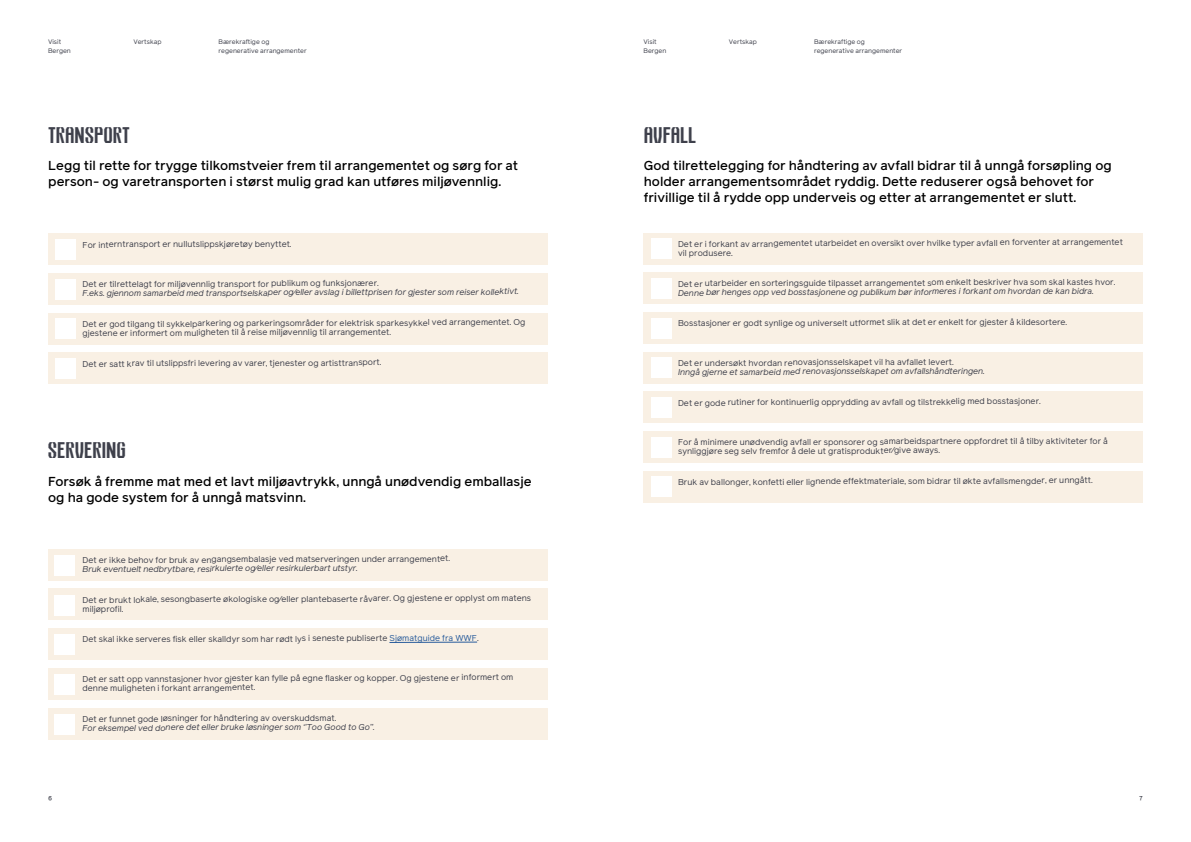
<style>
.page{position:relative;width:1191px;height:842px;background:#fff}
.page>*{position:absolute;margin:0;border:0;box-sizing:border-box;transform-origin:0 0}
.t1{font:22px "Bergen House";color:#3e404b}
.t2{font:500 13px/16px "Reader Pro";color:#000}
.t3{font:10px "Reader Pro";color:#3e404b}
.t4{font:8.5px/9.9px "Reader Pro";letter-spacing:-.005em;color:#3e404b}
.t5{font:italic 8.5px "Reader Pro";letter-spacing:-.005em;color:#3e404b}
.t6{font:6.5px/9px "Reader Pro";color:#3e404b}
.s1{color:#275b9b}
</style>
<div class="page">
<div style="left:48px;top:234px;width:499px;height:31px;background:#f9f0e4"></div>
<div style="left:48px;top:273px;width:499px;height:32px;background:#f9f0e4"></div>
<div style="left:48px;top:313px;width:499px;height:31px;background:#f9f0e4"></div>
<div style="left:48px;top:353px;width:499px;height:31px;background:#f9f0e4"></div>
<div style="left:55px;top:239px;width:21px;height:21px;background:#fff"></div>
<div style="left:55px;top:279px;width:21px;height:20px;background:#fff"></div>
<div style="left:55px;top:318px;width:21px;height:21px;background:#fff"></div>
<div style="left:55px;top:358px;width:21px;height:21px;background:#fff"></div>
<div style="left:643px;top:233px;width:500px;height:31px;background:#f9f0e4"></div>
<div style="left:651px;top:238px;width:20px;height:21px;background:#fff"></div>
<div style="left:643px;top:273px;width:500px;height:31px;background:#f9f0e4"></div>
<div style="left:651px;top:278px;width:20px;height:21px;background:#fff"></div>
<div style="left:643px;top:312px;width:500px;height:32px;background:#f9f0e4"></div>
<div style="left:651px;top:318px;width:20px;height:20px;background:#fff"></div>
<div style="left:643px;top:352px;width:500px;height:31px;background:#f9f0e4"></div>
<div style="left:651px;top:357px;width:20px;height:21px;background:#fff"></div>
<div style="left:643px;top:392px;width:500px;height:31px;background:#f9f0e4"></div>
<div style="left:651px;top:397px;width:20px;height:21px;background:#fff"></div>
<div style="left:643px;top:431px;width:500px;height:32px;background:#f9f0e4"></div>
<div style="left:651px;top:437px;width:20px;height:20px;background:#fff"></div>
<div style="left:643px;top:471px;width:500px;height:31px;background:#f9f0e4"></div>
<div style="left:651px;top:476px;width:20px;height:21px;background:#fff"></div>
<div style="left:48px;top:549px;width:499px;height:31px;background:#f9f0e4"></div>
<div style="left:48px;top:589px;width:499px;height:31px;background:#f9f0e4"></div>
<div style="left:48px;top:628px;width:499px;height:32px;background:#f9f0e4"></div>
<svg style="left:389px;top:641px;width:88px;height:2px"></svg>
<div style="left:48px;top:668px;width:499px;height:31px;background:#f9f0e4"></div>
<div style="left:48px;top:708px;width:499px;height:31px;background:#f9f0e4"></div>
<div style="left:54px;top:555px;width:21px;height:21px;background:#fff"></div>
<div style="left:54px;top:595px;width:21px;height:21px;background:#fff"></div>
<div style="left:54px;top:634px;width:21px;height:21px;background:#fff"></div>
<div style="left:54px;top:674px;width:21px;height:21px;background:#fff"></div>
<div style="left:54px;top:714px;width:21px;height:21px;background:#fff"></div>
<p class="t6" style="left:48px;top:37px;width:15px">Visit</p>
<p class="t6" style="left:133px;top:37px;width:30px">Vertskap</p>
<p class="t6" style="left:48px;top:46px;width:24px">Bergen</p>
<h1 class="t1" style="left:48px;top:122px;width:83px">TRANSPORT</h1>
<p class="t6" style="left:219px;top:37px;width:90px">Bærekraftige og regenerative arrangementer</p>
<h2 class="t2" style="left:48px;top:158px;width:471px">Legg til rette for trygge tilkomstveier frem til arrangementet og sørg for at person- og varetransporten i størst mulig grad kan utføres miljøvennlig.</h2>
<p class="t4" style="left:83px;top:239px;width:211px">For interntransport er nullutslippskjøretøy benyttet.</p>
<p class="t4" style="left:83px;top:279px;width:298px">Det er tilrettelagt for miljøvennlig transport for publikum og funksjonærer.</p>
<p class="t5" style="left:83px;top:287px;width:438px">F.eks. gjennom samarbeid med transportselskaper og/eller avslag i billettprisen for gjester som reiser kollektivt.</p>
<p class="t4" style="left:83px;top:318px;width:444px;line-height:9.3px">Det er god tilgang til sykkelparkering og parkeringsområder for elektrisk sparkesykkel ved arrangementet. Og gjestene er informert om muligheten til å reise miljøvennlig til arrangementet.</p>
<p class="t4" style="left:83px;top:358px;width:300px">Det er satt krav til utslippsfri levering av varer, tjenester og artisttransport.</p>
<h1 class="t1" style="left:48px;top:437px;width:79px">SERVERING</h1>
<h2 class="t2" style="left:48px;top:473px;width:485px">Forsøk å fremme mat med et lavt miljøavtrykk, unngå unødvendig emballasje og ha gode system for å unngå matsvinn.</h2>
<p class="t4" style="left:82px;top:554px;width:369px">Det er ikke behov for bruk av engangsembalasje ved matserveringen under arrangementet.</p>
<p class="t5" style="left:83px;top:563px;width:277px">Bruk eventuelt nedbrytbare, resirkulerte og/eller resirkulerbart utstyr.</p>
<p class="t3" style="left:48px;top:793px;width:6px">6</p>
<p class="t4" style="left:82px;top:594px;width:450px">Det er brukt lokale, sesongbaserte økologiske og/eller plantebaserte råvarer. Og gjestene er opplyst om matens miljøprofil.</p>
<p class="t4" style="left:82px;top:634px;width:398px">Det skal ikke serveres fisk eller skalldyr som har rødt lys i seneste publiserte <span class="s1">Sjømatguide fra WWF</span>.</p>
<p class="t4" style="left:82px;top:673px;width:432px;line-height:9.5px">Det er satt opp vannstasjoner hvor gjester kan fylle på egne flasker og kopper. Og gjestene er informert om denne muligheten i forkant arrangementet.</p>
<p class="t4" style="left:82px;top:713px;width:255px">Det er funnet gode løsninger for håndtering av overskuddsmat.</p>
<p class="t5" style="left:83px;top:722px;width:294px">For eksempel ved donere det eller bruke løsninger som ‘’Too Good to Go’’.</p>
<p class="t6" style="left:643px;top:37px;width:15px">Visit</p>
<p class="t6" style="left:729px;top:37px;width:30px">Vertskap</p>
<p class="t6" style="left:643px;top:46px;width:24px">Bergen</p>
<h1 class="t1" style="left:644px;top:122px;width:54px">AVFALL</h1>
<p class="t6" style="left:814px;top:37px;width:90px">Bærekraftige og regenerative arrangementer</p>
<h2 class="t2" style="left:644px;top:158px;width:469px">God tilrettelegging for håndtering av avfall bidrar til å unngå forsøpling og holder arrangementsområdet ryddig. Dette reduserer også behovet for frivillige til å rydde opp underveis og etter at arrangementet er slutt.</h2>
<p class="t4" style="left:678px;top:238px;width:446px">Det er i forkant av arrangementet utarbeidet en oversikt over hvilke typer avfall en forventer at arrangementet vil produsere.</p>
<p class="t4" style="left:678px;top:278px;width:439px">Det er utarbeider en sorteringsguide tilpasset arrangementet som enkelt beskriver hva som skal kastes hvor.</p>
<p class="t5" style="left:678px;top:286px;width:417px">Denne bør henges opp ved bosstasjonene og publikum bør informeres i forkant om hvordan de kan bidra.</p>
<p class="t4" style="left:678px;top:317px;width:391px">Bosstasjoner er godt synlige og universelt utformet slik at det er enkelt for gjester å kildesortere.</p>
<p class="t4" style="left:678px;top:357px;width:277px">Det er undersøkt hvordan renovasjonsselskapet vil ha avfallet levert.</p>
<p class="t5" style="left:678px;top:366px;width:308px">Inngå gjerne et samarbeid med renovasjonsselskapet om avfallshåndteringen.</p>
<p class="t4" style="left:678px;top:397px;width:364px">Det er gode rutiner for kontinuerlig opprydding av avfall og tilstrekkelig med bosstasjoner.</p>
<p class="t4" style="left:678px;top:437px;width:431px;line-height:9.4px">For å minimere unødvendig avfall er sponsorer og samarbeidspartnere oppfordret til å tilby aktiviteter for å synliggjøre seg selv fremfor å dele ut gratisprodukter/give aways.</p>
<p class="t4" style="left:678px;top:476px;width:416px">Bruk av ballonger, konfetti eller lignende effektmateriale, som bidrar til økte avfallsmengder, er unngått.</p>
<p class="t3" style="left:1139px;top:793px;width:5px">7</p>
</div>
